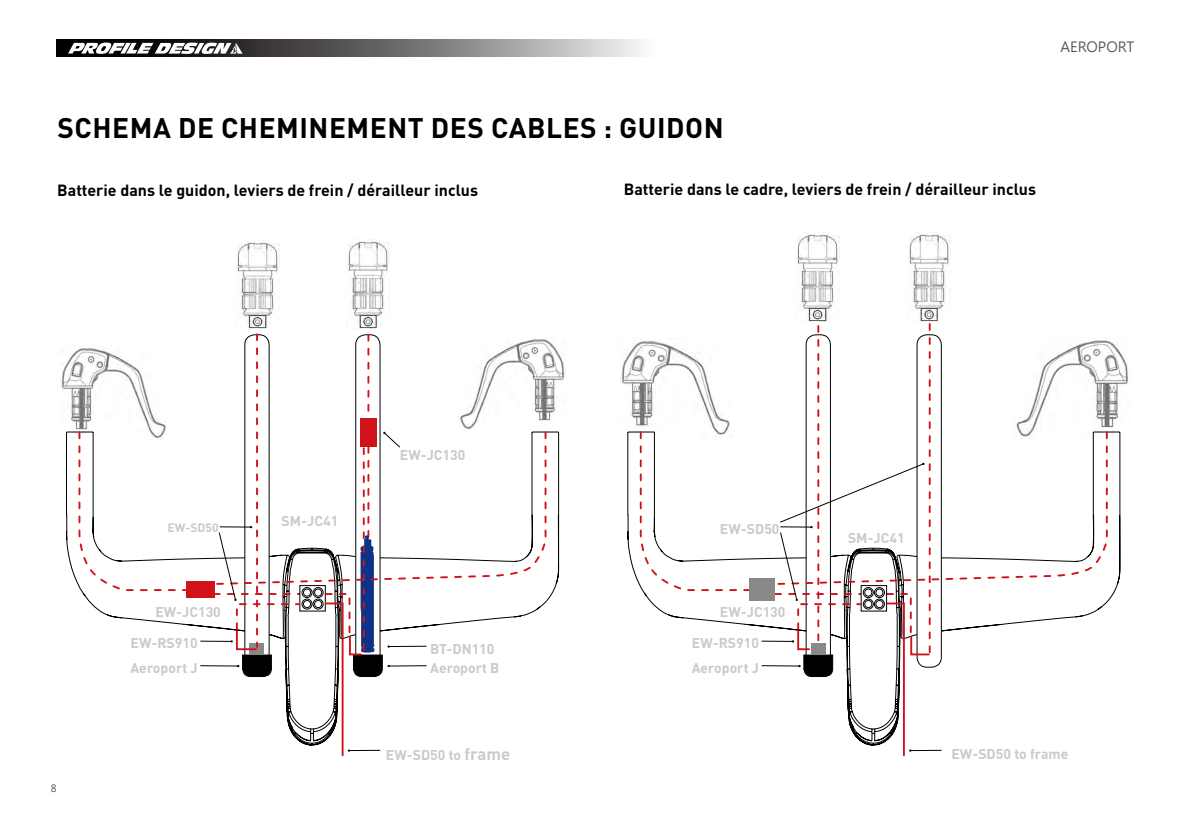
<style>
.page{position:relative;width:1191px;height:840px;background:#fff}
.page>*{position:absolute;margin:0;border:0;box-sizing:border-box;transform-origin:0 0}
.t1{font:700 28px "DIN Pro";letter-spacing:.02em;color:#000}
.t2{font:700 16px "DIN Pro";color:#000}
.t3{font:700 14px "DIN Pro";color:#c9caca}
.t4{font:14px "Microsoft Jheng Hei";color:#595757}
.t5{font:700 12px "DIN Pro";color:#c9caca}
.t6{font:10px "Microsoft Jheng Hei";color:#595757}
.s1{font-size:16.6px}
</style>
<div class="page">
<svg style="left:57px;top:40px;width:584px;height:17px;background:#747373"></svg>
<svg style="left:68px;top:43px;width:174px;height:11px"></svg>
<img style="left:620px;top:341px;width:110px;height:89px">
<img style="left:1013px;top:340px;width:115px;height:99px">
<svg style="left:627px;top:431px;width:493px;height:237px"></svg>
<div style="left:917px;top:334px;width:24px;height:332px;background:#fff;border-radius:10px"></div>
<div style="left:916px;top:334px;width:25px;height:333px;border:1px solid #000;border-radius:10px"></div>
<svg style="left:639px;top:430px;width:121px;height:161px"></svg>
<svg style="left:768px;top:430px;width:340px;height:155px"></svg>
<div style="left:749px;top:578px;width:25px;height:22px;background:#898989"></div>
<hr style="left:761px;top:640px;width:32px;height:1px;background:#000">
<hr style="left:910px;top:749px;width:31px;height:1px;background:#000">
<hr style="left:761px;top:665px;width:38px;height:1px;background:#000">
<svg style="left:773px;top:321px;width:157px;height:435px"></svg>
<img style="left:909px;top:234px;width:42px;height:87px">
<img style="left:797px;top:234px;width:42px;height:87px">
<img style="left:61px;top:348px;width:105px;height:82px">
<svg style="left:66px;top:431px;width:493px;height:236px"></svg>
<img style="left:348px;top:241px;width:42px;height:65px">
<svg style="left:78px;top:430px;width:121px;height:161px"></svg>
<svg style="left:207px;top:431px;width:340px;height:154px"></svg>
<div style="left:186px;top:581px;width:29px;height:16px;background:#d0121b"></div>
<hr style="left:200px;top:640px;width:32px;height:1px;background:#000">
<hr style="left:200px;top:665px;width:38px;height:1px;background:#000">
<hr style="left:389px;top:665px;width:37px;height:1px;background:#000">
<hr style="left:389px;top:645px;width:37px;height:1px;background:#000">
<svg style="left:212px;top:306px;width:188px;height:450px"></svg>
<img style="left:457px;top:339px;width:108px;height:90px">
<img style="left:236px;top:242px;width:43px;height:86px">
<p class="t4" style="left:1060px;top:38px;width:75px">AEROPORT</p>
<h1 class="t1" style="left:58px;top:104px;width:667px">SCHEMA DE CHEMINEMENT DES CABLES : GUIDON</h1>
<p class="t2" style="left:57px;top:176px;width:422px">Batterie dans le guidon, leviers de frein / dérailleur inclus</p>
<p class="t2" style="left:624px;top:176px;width:414px">Batterie dans le cadre, leviers de frein / dérailleur inclus</p>
<p class="t3" style="left:400px;top:443px;width:67px">EW-JC130</p>
<p class="t5" style="left:167px;top:517px;width:53px">EW-SD50</p>
<p class="t3" style="left:282px;top:508px;width:58px">SM-JC41</p>
<p class="t3" style="left:720px;top:516px;width:61px">EW-SD50</p>
<p class="t3" style="left:848px;top:526px;width:58px">SM-JC41</p>
<p class="t3" style="left:155px;top:599px;width:67px">EW-JC130</p>
<p class="t3" style="left:720px;top:599px;width:67px">EW-JC130</p>
<p class="t3" style="left:131px;top:631px;width:69px">EW-RS910</p>
<p class="t3" style="left:430px;top:636px;width:66px">BT-DN110</p>
<p class="t3" style="left:692px;top:631px;width:69px">EW-RS910</p>
<p class="t3" style="left:130px;top:656px;width:69px">Aeroport J</p>
<p class="t3" style="left:430px;top:656px;width:71px">Aeroport B</p>
<p class="t3" style="left:691px;top:656px;width:69px">Aeroport J</p>
<p class="t6" style="left:51px;top:781px;width:7px">8</p>
<p class="t3" style="left:386px;top:742px;width:126px">EW-SD50 to <span class="s1">frame</span></p>
<p class="t3" style="left:951px;top:741px;width:118px">EW-SD50 to frame</p>
</div>
